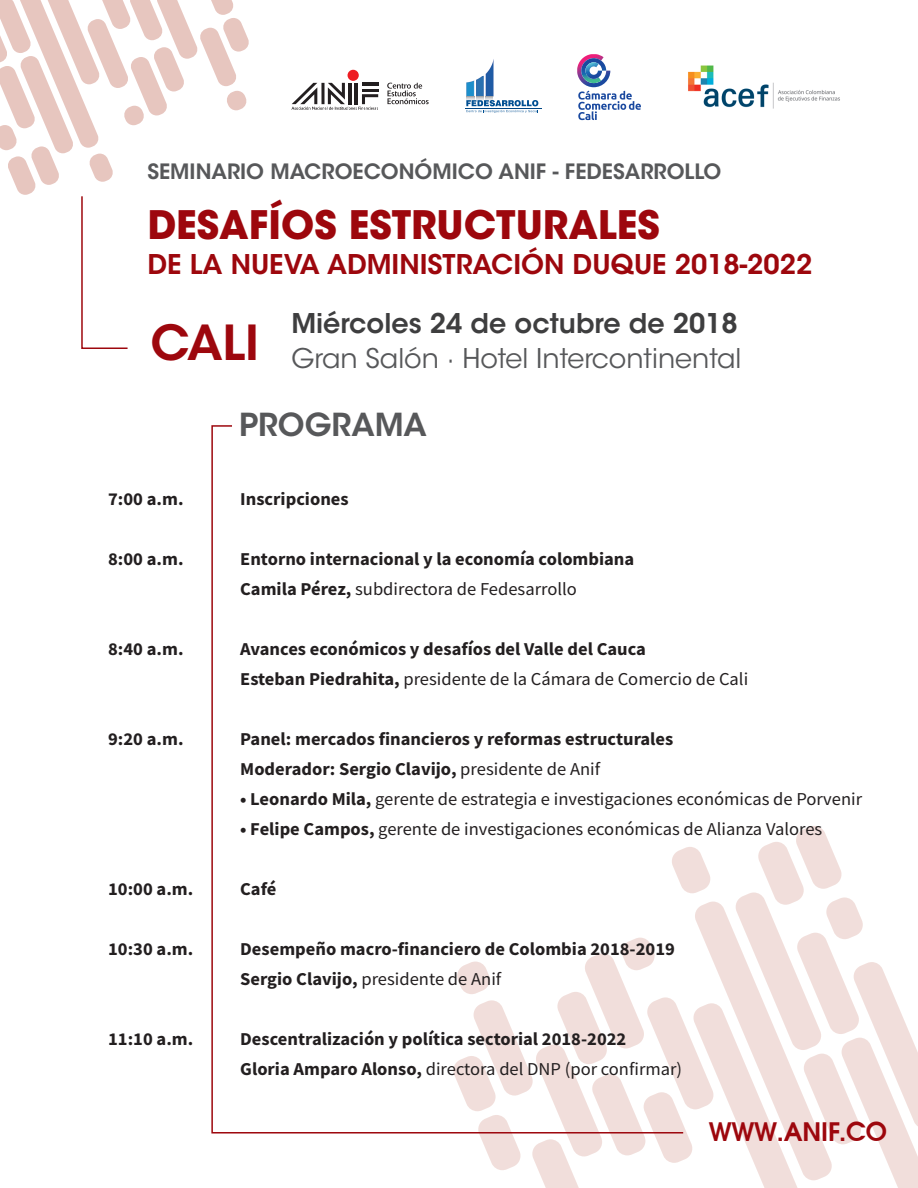
<style>
.page{position:relative;width:918px;height:1188px;background:#fff}
.page>*{position:absolute;margin:0;border:0;box-sizing:border-box;transform-origin:0 0}
.t1{font:600 48px "ITC Avant Garde Std";color:#9d070d}
.t2{font:700 39px "ITC Avant Garde Std";color:#9d070d}
.t3{font:600 31.5px "ITC Avant Garde Std";color:#57585a}
.t4{font:600 27px "ITC Avant Garde Std";color:#9d070d}
.t5{font:27px "ITC Avant Garde Std";color:#57585a}
.t6{font:600 27px "ITC Avant Garde Std";color:#3e3e3f}
.t7{font:600 25.5px "Avant Garde";letter-spacing:-.005em;color:#9d070d}
.t8{font:600 21px "ITC Avant Garde Std";color:#57585a}
.t9{font:700 18.15px "Source Sans Pro";color:#231f20}
.t10{font:18.15px "Source Sans Pro";color:#231f20}
.s1{font-weight:700}
.s2{font-weight:400}
</style>
<div class="page">
<svg style="left:479px;top:826px;width:439px;height:362px"></svg>
<svg style="left:211px;top:425px;width:474px;height:709px"></svg>
<svg style="left:0;top:0;width:249px;height:349px"></svg>
<svg style="left:387px;top:83px;width:42px;height:21px"></svg>
<div style="left:348px;top:70px;width:11px;height:11px;background:#ee1d23;border-radius:50%"></div>
<svg style="left:291px;top:83px;width:87px;height:27px"></svg>
<hr style="left:348px;top:83px;width:3px;height:21px;background:#231f20">
<hr style="left:355px;top:83px;width:3px;height:21px;background:#231f20">
<hr style="left:465px;top:108px;width:76px;height:1px;background:#004684">
<img style="left:466px;top:59px;width:28px;height:37px">
<svg style="left:466px;top:96px;width:72px;height:17px"></svg>
<img style="left:688px;top:65px;width:152px;height:44px">
<svg style="left:577px;top:54px;width:64px;height:66px"></svg>
<p class="t8" style="left:147px;top:158px;width:575px">SEMINARIO MACROECONÓMICO ANIF - FEDESARROLLO</p>
<p class="t2" style="left:147px;top:200px;width:514px">DESAFÍOS ESTRUCTURALES</p>
<p class="t4" style="left:147px;top:247px;width:666px">DE LA NUEVA ADMINISTRACIÓN DUQUE 2018-2022</p>
<p class="t6" style="left:291px;top:307px;width:448px">Miércoles 24 de octubre de 2018</p>
<p class="t5" style="left:291px;top:342px;width:452px">Gran Salón · Hotel Intercontinental</p>
<p class="t1" style="left:150px;top:312px;width:110px">CALI</p>
<p class="t3" style="left:239px;top:405px;width:189px">PROGRAMA</p>
<p class="t9" style="left:108px;top:487px;width:77px">7:00 a.m.</p>
<p class="t9" style="left:240px;top:487px;width:110px">Inscripciones</p>
<p class="t9" style="left:108px;top:547px;width:77px">8:00 a.m.</p>
<p class="t9" style="left:240px;top:547px;width:396px">Entorno internacional y la economía colombiana</p>
<p class="t10" style="left:240px;top:578px;width:338px"><span class="s1">Camila Pérez,</span> subdirectora de Fedesarrollo</p>
<p class="t9" style="left:108px;top:637px;width:77px">8:40 a.m.</p>
<p class="t9" style="left:240px;top:637px;width:407px">Avances económicos y desafíos del Valle del Cauca</p>
<p class="t10" style="left:240px;top:668px;width:510px"><span class="s1">Esteban Piedrahita,</span> presidente de la Cámara de Comercio de Cali</p>
<p class="t9" style="left:108px;top:727px;width:77px">9:20 a.m.</p>
<p class="t9" style="left:240px;top:727px;width:435px">Panel: mercados financieros y reformas estructurales</p>
<p class="t9" style="left:240px;top:757px;width:361px">Moderador: Sergio Clavijo, <span class="s2">presidente de Anif</span></p>
<p class="t10" style="left:240px;top:788px;width:623px"><span class="s1">• Leonardo Mila,</span> gerente de estrategia e investigaciones económicas de Porvenir</p>
<p class="t10" style="left:240px;top:818px;width:584px"><span class="s1">• Felipe Campos,</span> gerente de investigaciones económicas de Alianza Valores</p>
<p class="t9" style="left:108px;top:877px;width:87px">10:00 a.m.</p>
<p class="t9" style="left:240px;top:877px;width:38px">Café</p>
<p class="t9" style="left:108px;top:937px;width:87px">10:30 a.m.</p>
<p class="t9" style="left:240px;top:937px;width:436px">Desempeño macro-financiero de Colombia 2018-2019</p>
<p class="t10" style="left:240px;top:968px;width:263px"><span class="s1">Sergio Clavijo,</span> presidente de Anif</p>
<p class="t9" style="left:108px;top:1027px;width:87px">11:10 a.m.</p>
<p class="t9" style="left:240px;top:1027px;width:388px">Descentralización y política sectorial 2018-2022</p>
<p class="t10" style="left:240px;top:1058px;width:444px"><span class="s1">Gloria Amparo Alonso,</span> directora del DNP (por confirmar)</p>
<p class="t7" style="left:709px;top:1115px;width:180px">WWW.ANIF.CO</p>
</div>
